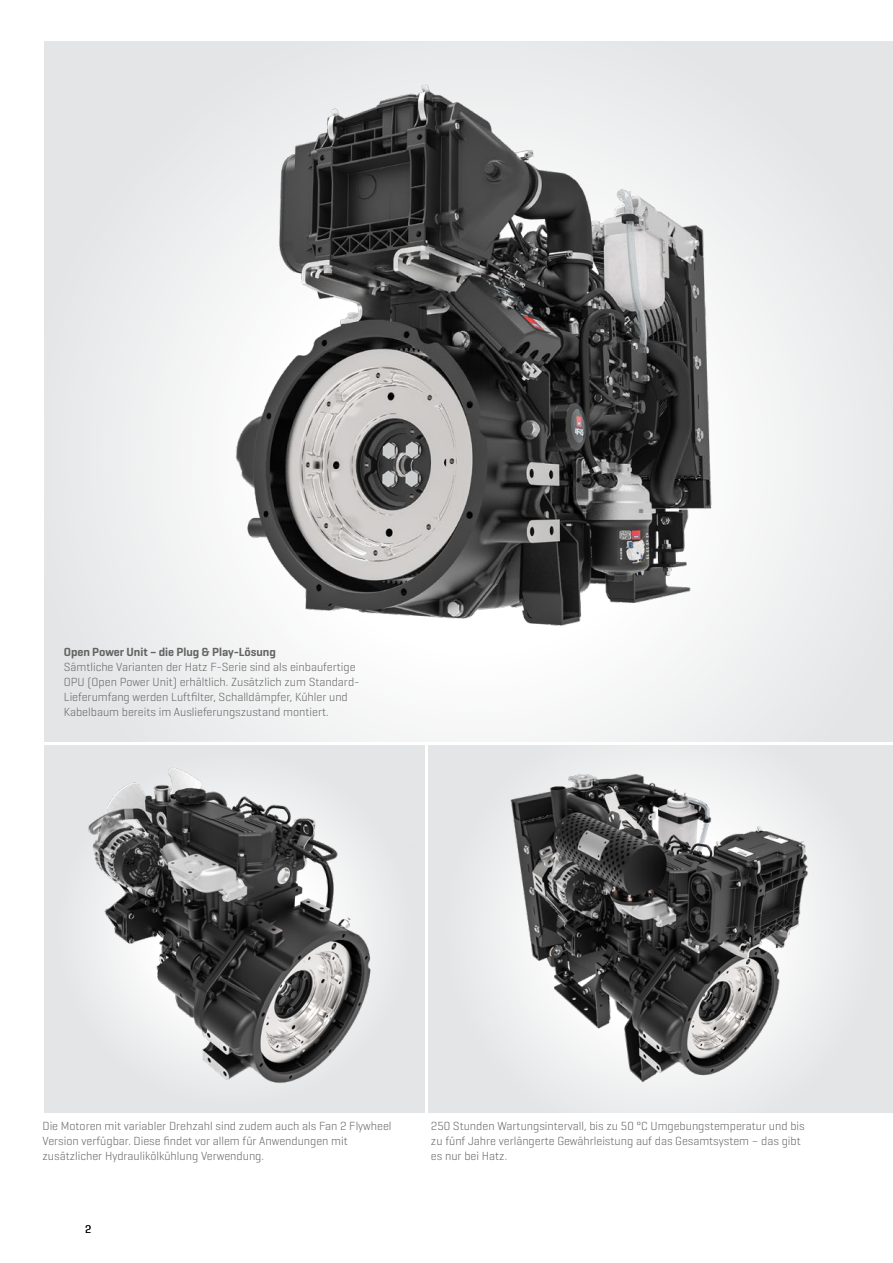
<style>
.page{position:relative;width:893px;height:1263px;background:#fff}
.page>*{position:absolute;margin:0;border:0;box-sizing:border-box;transform-origin:0 0}
.t1{font:300 12px/15px "Geogrotesque";color:#636362}
.t2{font:600 12px "Geogrotesque";color:#636362}
.t3{font:11.25px "Geogrotesque";color:#000}
</style>
<div class="page">
<div style="left:44px;top:41px;width:849px;height:700px;background:linear-gradient(to right,#eeefef,#efeff0)"></div>
<div style="left:428px;top:745px;width:465px;height:367px;background:#e4e5e6"></div>
<div style="left:44px;top:745px;width:380px;height:367px;background:#e4e5e6"></div>
<img style="left:117px;top:59px;width:733px;height:605px">
<img style="left:88px;top:755px;width:337px;height:350px">
<img style="left:493px;top:762px;width:337px;height:330px">
<p class="t2" style="left:64px;top:644px;width:214px">Open Power Unit – die Plug &amp; Play-Lösung</p>
<p class="t1" style="left:64px;top:658px;width:297px">Sämtliche Varianten der Hatz F-Serie sind als einbaufertige OPU (Open Power Unit) erhältlich. Zusätzlich zum Standard-Lieferumfang werden Luftfilter, Schalldämpfer, Kühler und Kabelbaum bereits im Auslieferungszustand montiert.</p>
<p class="t1" style="left:43px;top:1117px;width:351px">Die Motoren mit variabler Drehzahl sind zudem auch als Fan 2 Flywheel<br>Version verfügbar. Diese findet vor allem für Anwendungen mit zusätzlicher Hydraulikölkühlung Verwendung.</p>
<p class="t3" style="left:85px;top:1222px;width:8px">2</p>
<p class="t1" style="left:431px;top:1118px;width:375px">250 Stunden Wartungsintervall, bis zu 50 °C Umgebungstemperatur und bis zu fünf Jahre verlängerte Gewährleistung auf das Gesamtsystem – das gibt es nur bei Hatz.</p>
</div>
